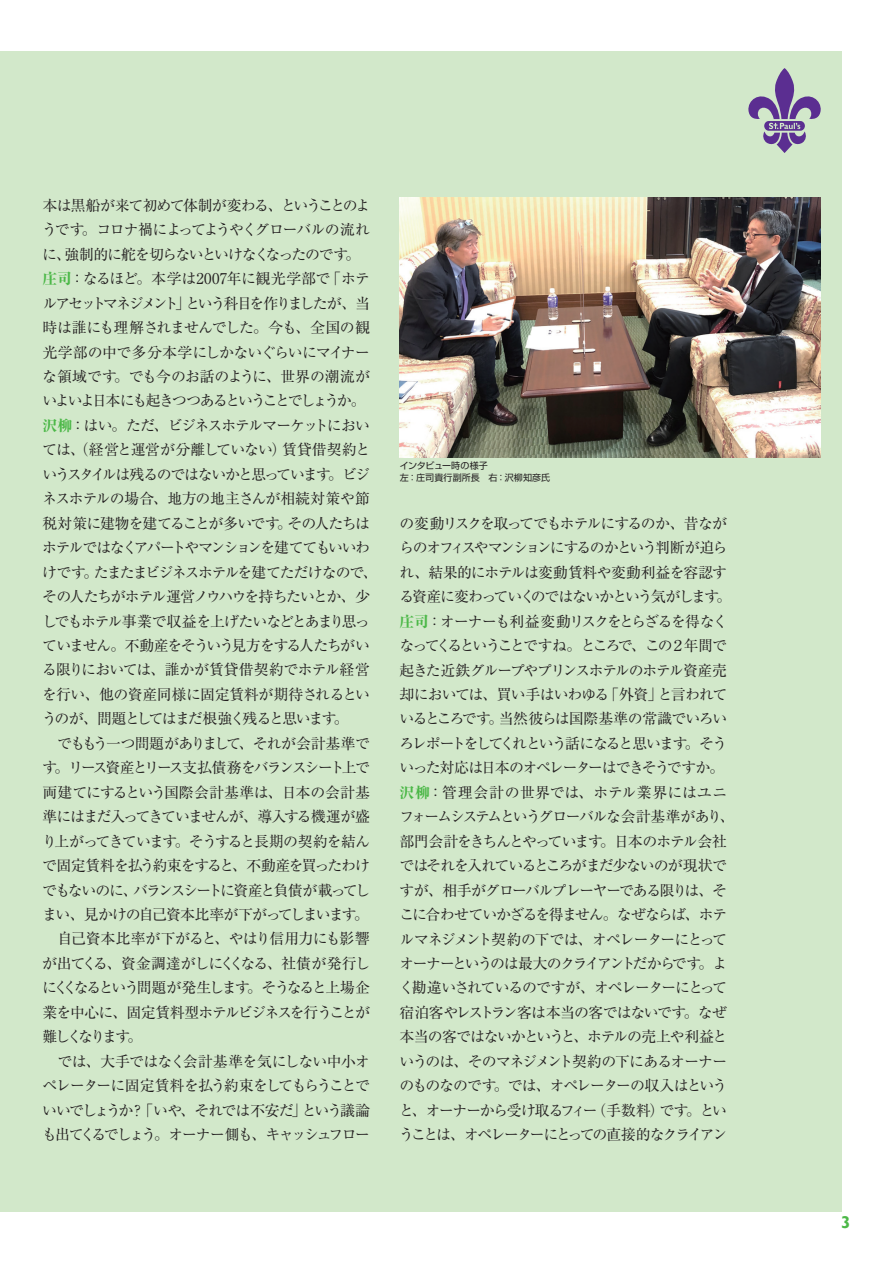
<style>
.page{position:relative;width:893px;height:1263px;background:#fff}
.page>*{position:absolute;margin:0;border:0;box-sizing:border-box;transform-origin:0 0}
.t1{font:700 16.95px "Gill Sans";color:#4cb848}
.t2{font:14.85px/24.5px "Ryumin Pro";letter-spacing:-.085em;color:#231f20}
.t3{font:9px/11.7px "Shin Go Pro";letter-spacing:.01em;color:#231f20}
.s1{font-weight:800;color:#4cb848}
</style>
<div class="page">
<div style="left:0;top:51px;width:842px;height:1161px;background:#d2e8ca"></div>
<img style="left:400px;top:198px;width:421px;height:259px">
<svg style="left:748px;top:68px;width:73px;height:85px"></svg>
<p class="t2" style="left:42px;top:192px;width:337px">本は黒船が来て初めて体制が変わる、ということのようです。コロナ禍によってようやくグローバルの流れに、強制的に舵を切らないといけなくなったのです。<span class="s1">庄司</span>：なるほど。本学は2007年に観光学部で「ホテルアセットマネジメント」という科目を作りましたが、当時は誰にも理解されませんでした。今も、全国の観光学部の中で多分本学にしかないぐらいにマイナーな領域です。でも今のお話のように、世界の潮流がいよいよ日本にも起きつつあるということでしょうか。<span class="s1">沢柳</span>：はい。ただ、ビジネスホテルマーケットにおいては、（経営と運営が分離していない）賃貸借契約というスタイルは残るのではないかと思っています。ビジネスホテルの場合、地方の地主さんが相続対策や節税対策に建物を建てることが多いです。その人たちはホテルではなくアパートやマンションを建ててもいいわけです。たまたまビジネスホテルを建てただけなので、その人たちがホテル運営ノウハウを持ちたいとか、少しでもホテル事業で収益を上げたいなどとあまり思っていません。不動産をそういう見方をする人たちがいる限りにおいては、誰かが賃貸借契約でホテル経営を行い、他の資産同様に固定賃料が期待されるというのが、問題としてはまだ根強く残ると思います。<br>　でももう一つ問題がありまして、それが会計基準です。リース資産とリース支払債務をバランスシート上で両建てにするという国際会計基準は、日本の会計基準にはまだ入ってきていませんが、導入する機運が盛り上がってきています。そうすると長期の契約を結んで固定賃料を払う約束をすると、不動産を買ったわけでもないのに、バランスシートに資産と負債が載ってしまい、見かけの自己資本比率が下がってしまいます。　自己資本比率が下がると、やはり信用力にも影響が出てくる、資金調達がしにくくなる、社債が発行しにくくなるという問題が発生します。そうなると上場企業を中心に、固定賃料型ホテルビジネスを行うことが難しくなります。<br>　では、大手ではなく会計基準を気にしない中小オペレーターに固定賃料を払う約束をしてもらうことでいいでしょうか？「いや、それでは不安だ」という議論も出てくるでしょう。オーナー側も、キャッシュフロー</p>
<p class="t3" style="left:400px;top:459px;width:152px">インタビュー時の様子　<br>左：庄司貴行副所長　右：沢柳知彦氏</p>
<p class="t2" style="left:399px;top:510px;width:337px">の変動リスクを取ってでもホテルにするのか、昔ながらのオフィスやマンションにするのかという判断が迫られ、結果的にホテルは変動賃料や変動利益を容認する資産に変わっていくのではないかという気がします。<span class="s1">庄司</span>：オーナーも利益変動リスクをとらざるを得なくなってくるということですね。ところで、この２年間で起きた近鉄グループやプリンスホテルのホテル資産売却においては、買い手はいわゆる「外資」と言われているところです。当然彼らは国際基準の常識でいろいろレポートをしてくれという話になると思います。そういった対応は日本のオペレーターはできそうですか。<span class="s1">沢柳</span>：管理会計の世界では、ホテル業界にはユニフォームシステムというグローバルな会計基準があり、部門会計をきちんとやっています。日本のホテル会社ではそれを入れているところがまだ少ないのが現状ですが、相手がグローバルプレーヤーである限りは、そこに合わせていかざるを得ません。なぜならば、ホテルマネジメント契約の下では、オペレーターにとってオーナーというのは最大のクライアントだからです。よく勘違いされているのですが、オペレーターにとって宿泊客やレストラン客は本当の客ではないです。なぜ本当の客ではないかというと、ホテルの売上や利益というのは、そのマネジメント契約の下にあるオーナーのものなのです。では、オペレーターの収入はというと、オーナーから受け取るフィー（手数料）です。ということは、オペレーターにとっての直接的なクライアン</p>
<p class="t1" style="left:841px;top:1212px;width:11px">3</p>
</div>
